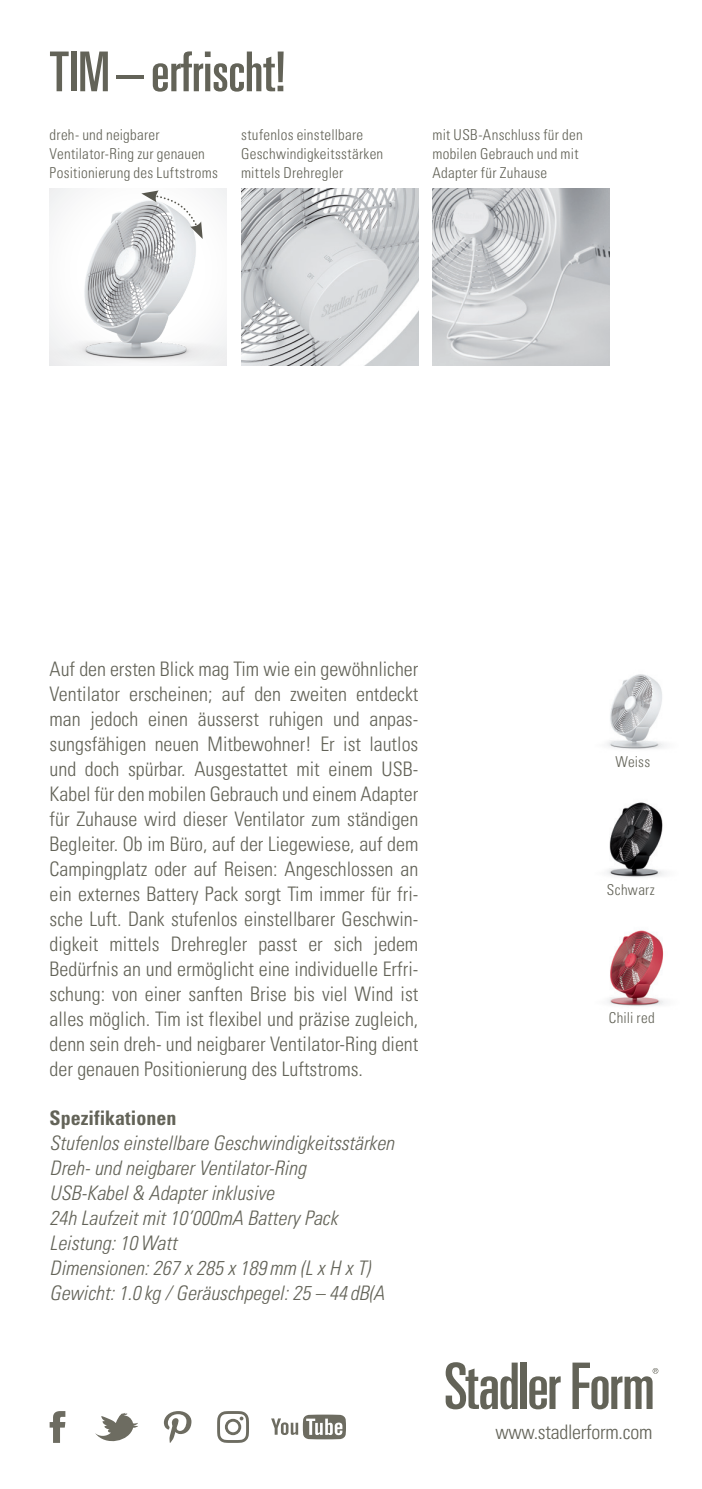
<style>
.page{position:relative;width:702px;height:1489px;background:#fff}
.page>*{position:absolute;margin:0;border:0;box-sizing:border-box;transform-origin:0 0}
.t1{font:55px "Univers LTCYR 59 Ult Cond";color:#636358}
.t2{font:20px/25px "Univers LTCYR 47 Light Cond";color:#636358;text-align:justify}
.t3{font:20px/25px "Univers LTCYR 47 Light Cond Obl";color:#636358}
.t4{font:20px "Univers LTCYR 67 Bold Cond";color:#636358}
.t5{font:15px/18.8px "Univers LTCYR 47 Light Cond";letter-spacing:.02em;color:#636358}
</style>
<div class="page">
<svg style="left:445px;top:1362px;width:72px;height:47px"></svg>
<div style="left:520px;top:1362px;width:6px;height:46px;background:#636358"></div>
<svg style="left:529px;top:1376px;width:31px;height:33px"></svg>
<svg style="left:572px;top:1362px;width:86px;height:47px"></svg>
<img style="left:607px;top:674px;width:57px;height:75px">
<svg style="left:50px;top:1411px;width:15px;height:31px"></svg>
<svg style="left:164px;top:1411px;width:27px;height:31px"></svg>
<svg style="left:95px;top:1413px;width:43px;height:29px"></svg>
<svg style="left:271px;top:1414px;width:75px;height:25px"></svg>
<svg style="left:217px;top:1411px;width:32px;height:31px"></svg>
<img style="left:50px;top:188px;width:177px;height:177px">
<svg style="left:141px;top:190px;width:62px;height:49px"></svg>
<img style="left:241px;top:188px;width:177px;height:177px">
<img style="left:432px;top:188px;width:177px;height:177px">
<img style="left:607px;top:802px;width:57px;height:75px">
<img style="left:608px;top:930px;width:56px;height:76px">
<h1 class="t1" style="left:50px;top:34px;width:238px">TIM–erfrischt!</h1>
<p class="t5" style="left:50px;top:125px;width:170px">dreh- und neigbarer<br>Ventilator-Ring zur genauen<br>Positionierung des Luftstroms</p>
<p class="t5" style="left:241px;top:125px;width:144px">stufenlos einstellbare<br>Geschwindigkeitsstärken mittels Drehregler</p>
<p class="t5" style="left:432px;top:125px;width:152px">mit USB-Anschluss für den mobilen Gebrauch und mit<br>Adapter für Zuhause</p>
<p class="t2" style="left:50px;top:655px;width:370px">Auf den ersten Blick mag Tim wie ein gewöhnlicher Ventilator erscheinen; auf den zweiten entdeckt man jedoch einen äusserst ruhigen und anpas&shy;sungsfähigen neuen Mitbewohner! Er ist lautlos und doch spürbar. Ausgestattet mit einem USB-Kabel für den mobilen Gebrauch und einem Adapter für Zuhause wird dieser Ventilator zum ständigen Begleiter. Ob im Büro, auf der Liegewiese, auf dem Campingplatz oder auf Reisen: Angeschlossen an ein externes Battery Pack sorgt Tim immer für fri&shy;sche Luft. Dank stufenlos einstellbarer Geschwin&shy;digkeit mittels Drehregler passt er sich jedem Bedürfnis an und ermöglicht eine individuelle Erfri&shy;schung: von einer sanften Brise bis viel Wind ist alles möglich. Tim ist flexibel und präzise zugleich, denn sein dreh- und neigbarer Ventilator-Ring dient der genauen Positionierung des Luftstroms.</p>
<p class="t4" style="left:50px;top:1105px;width:128px">Spezifikationen</p>
<p class="t3" style="left:50px;top:1129px;width:346px">Stufenlos einstellbare Geschwindigkeitsstärken Dreh- und neigbarer Ventilator-Ring<br>USB-Kabel &amp; Adapter inklusive<br>24h Laufzeit mit 10’000mA Battery Pack Leistung: 10 Watt<br>Dimensionen: 267 x 285 x 189mm (L x H x T)<br>Gewicht: 1.0 kg / Geräuschpegel: 25 – 44 dB(A</p>
<p class="t5" style="left:615px;top:751px;width:36px">Weiss</p>
<p class="t5" style="left:607px;top:879px;width:50px">Schwarz</p>
<p class="t5" style="left:608px;top:1007px;width:47px">Chili red</p>
<p class="t2" style="left:495px;top:1418px;width:158px">www.stadlerform.com</p>
</div>
